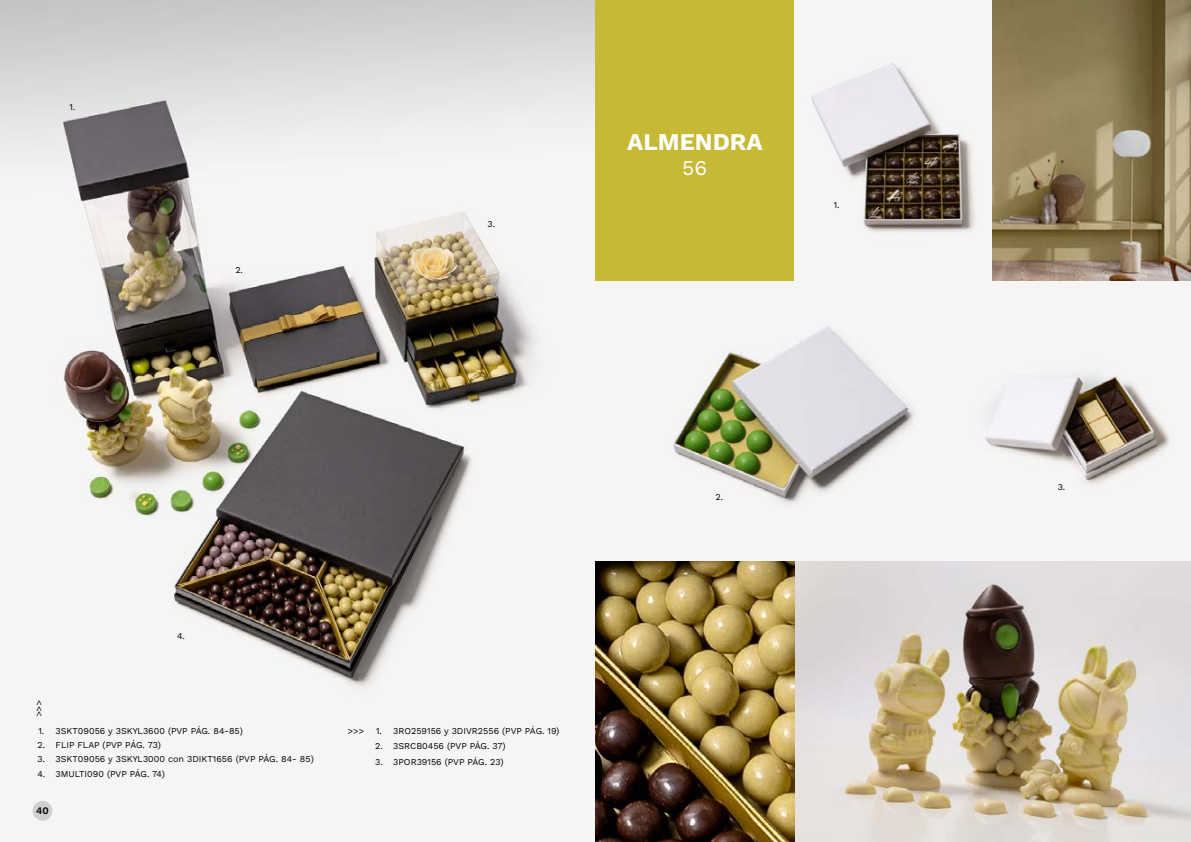
<style>
.page{position:relative;width:1191px;height:842px;background:#fff}
.page>*{position:absolute;margin:0;border:0;box-sizing:border-box;transform-origin:0 0}
.t1{font:700 24px "Work Sans";color:#fff}
.t2{font:21px "Work Sans";color:#fff}
.t3{font:600 10px "Work Sans";color:#000}
.t4{font:9px "Work Sans";color:#000}
</style>
<div class="page">
<img style="left:0;top:0;width:595px;height:821px">
<div style="left:33px;top:801px;width:19px;height:20px;background:#d0d0d0;border-radius:50%"></div>
<img style="left:805px;top:62px;width:176px;height:183px">
<img style="left:665px;top:321px;width:253px;height:189px">
<img style="left:971px;top:358px;width:204px;height:139px">
<div style="left:595px;top:0;width:199px;height:281px;background:#c6b936"></div>
<svg style="left:992px;top:0;width:199px;height:281px;background:#91805b"></svg>
<img style="left:794px;top:561px;width:397px;height:281px">
<img style="left:595px;top:561px;width:199px;height:281px">
<p class="t4" style="left:69px;top:101px;width:7px">1.</p>
<p class="t4" style="left:235px;top:264px;width:9px">2.</p>
<p class="t4" style="left:487px;top:217px;width:9px">3.</p>
<h1 class="t1" style="left:627px;top:123px;width:137px">ALMENDRA</h1>
<h2 class="t2" style="left:682px;top:152px;width:26px">56</h2>
<p class="t4" style="left:833px;top:198px;width:7px">1.</p>
<p class="t4" style="left:47px;top:700px;width:18px;rotate:90deg">&lt;&lt;&lt;</p>
<p class="t4" style="left:177px;top:629px;width:9px">4.</p>
<p class="t4" style="left:38px;top:724px;width:206px">1. 3SKT09056 y 3SKYL3600 (PVP PÁG. 84-85)</p>
<p class="t4" style="left:38px;top:738px;width:125px">2. FLIP FLAP (PVP PÁG. 73)</p>
<p class="t4" style="left:38px;top:752px;width:278px">3. 3SKT09056 y 3SKYL3000 con 3DIKT1656 (PVP PÁG. 84- 85)</p>
<p class="t4" style="left:37px;top:767px;width:129px">4. 3MULTI090 (PVP PÁG. 74)</p>
<p class="t3" style="left:36px;top:803px;width:14px">40</p>
<p class="t4" style="left:348px;top:724px;width:18px">&gt;&gt;&gt;</p>
<p class="t4" style="left:376px;top:724px;width:185px">1. 3RO259156 y 3DIVR2556 (PVP PÁG. 19)</p>
<p class="t4" style="left:375px;top:739px;width:132px">2. 3SRCB0456 (PVP PÁG. 37)</p>
<p class="t4" style="left:375px;top:755px;width:130px">3. 3POR39156 (PVP PÁG. 23)</p>
<p class="t4" style="left:715px;top:490px;width:9px">2.</p>
<p class="t4" style="left:1057px;top:480px;width:9px">3.</p>
</div>
